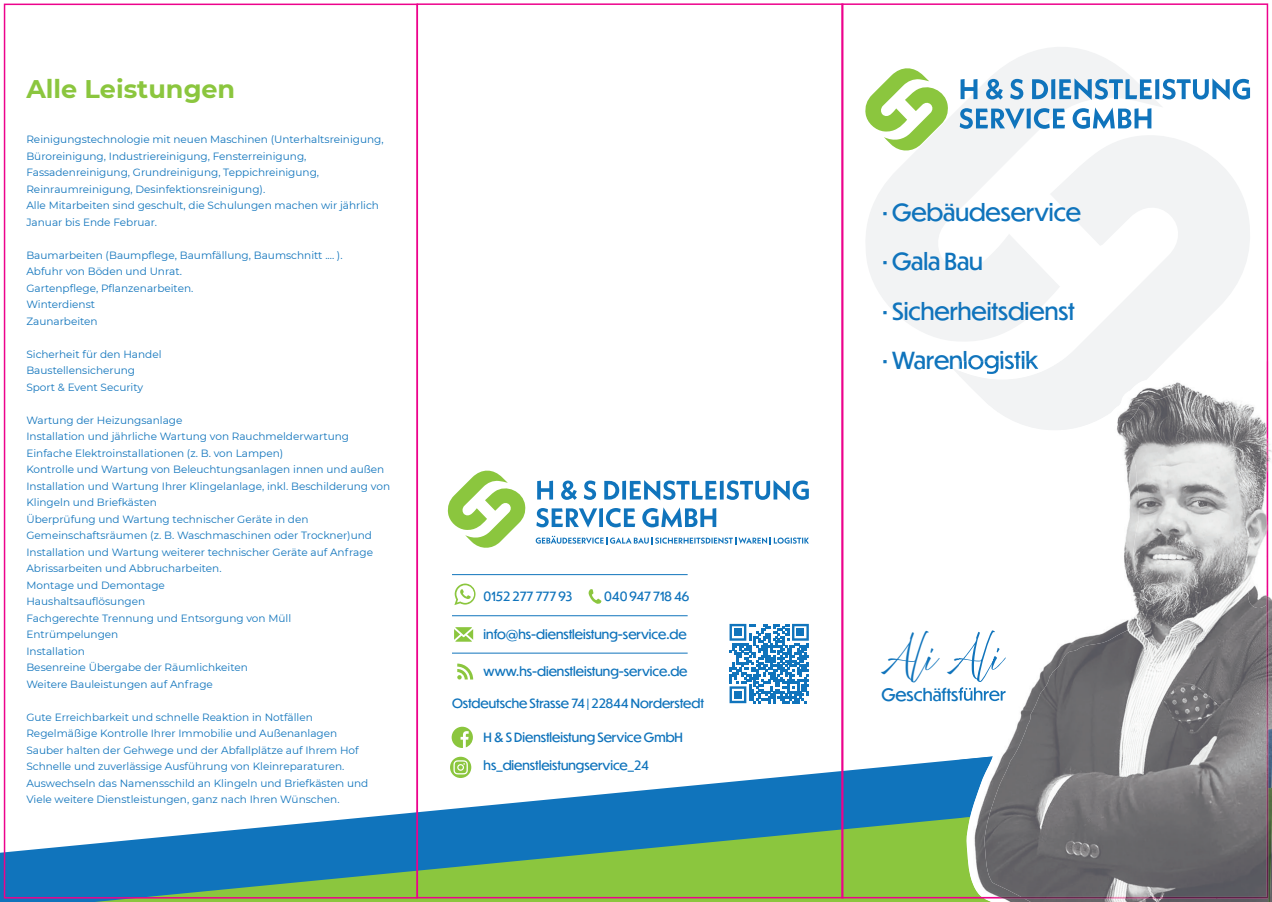
<style>
.page{position:relative;width:1272px;height:902px;background:#fff}
.page>*{position:absolute;margin:0;border:0;box-sizing:border-box;transform-origin:0 0}
.t1{font:29.85px "Abovethe Beyond Script";color:#1074bc}
.t2{font:700 25.5px "Montserrat";color:#8bc63e}
.t3{font:23.1px "Dunbar Tall";color:#1074bc}
.t4{font:16.8px "Dunbar Tall";color:#1074bc}
.t5{font:12.6px "Dunbar Tall";color:#1074bc}
.t6{font:10.5px/16.5px "Montserrat";color:#1074bc}
</style>
<div class="page">
<svg style="left:0;top:729px;width:840px;height:172px"></svg>
<svg style="left:95px;top:787px;width:864px;height:114px"></svg>
<svg style="left:454px;top:583px;width:21px;height:22px"></svg>
<hr style="left:452px;top:615px;width:235px;height:1px;background:#1074bc">
<hr style="left:452px;top:574px;width:235px;height:1px;background:#1074bc">
<hr style="left:452px;top:652px;width:235px;height:1px;background:#1074bc">
<svg style="left:454px;top:627px;width:19px;height:14px"></svg>
<svg style="left:457px;top:663px;width:16px;height:16px"></svg>
<svg style="left:588px;top:589px;width:13px;height:15px"></svg>
<svg style="left:729px;top:623px;width:79px;height:80px"></svg>
<div style="left:734px;top:628px;width:7px;height:8px;background:#1074bc"></div>
<div style="left:796px;top:628px;width:8px;height:8px;background:#1074bc"></div>
<div style="left:734px;top:691px;width:7px;height:7px;background:#1074bc"></div>
<svg style="left:537px;top:480px;width:16px;height:19px"></svg>
<svg style="left:561px;top:480px;width:16px;height:20px"></svg>
<svg style="left:584px;top:480px;width:12px;height:20px"></svg>
<svg style="left:604px;top:480px;width:204px;height:20px"></svg>
<svg style="left:536px;top:508px;width:99px;height:19px"></svg>
<svg style="left:642px;top:507px;width:74px;height:20px"></svg>
<svg style="left:535px;top:535px;width:274px;height:9px"></svg>
<svg style="left:447px;top:470px;width:79px;height:78px"></svg>
<svg style="left:841px;top:3px;width:427px;height:895px"></svg>
<img style="left:1268px;top:361px;width:3px;height:368px">
<img style="left:1268px;top:729px;width:3px;height:58px">
<img style="left:959px;top:787px;width:312px;height:114px">
<img style="left:1030px;top:898px;width:238px;height:3px">
<img style="left:983px;top:898px;width:47px;height:3px">
<img style="left:959px;top:361px;width:257px;height:398px">
<img style="left:959px;top:756px;width:7px;height:61px">
<img style="left:959px;top:817px;width:22px;height:79px">
<img style="left:959px;top:361px;width:205px;height:69px">
<img style="left:959px;top:687px;width:7px;height:14px">
<img style="left:959px;top:630px;width:7px;height:52px">
<img style="left:959px;top:361px;width:79px;height:10px">
<img style="left:959px;top:371px;width:79px;height:3px">
<img style="left:966px;top:374px;width:211px;height:517px">
<img style="left:1216px;top:361px;width:52px;height:537px">
<img style="left:959px;top:896px;width:258px;height:2px">
<svg style="left:451px;top:726px;width:22px;height:22px"></svg>
<svg style="left:450px;top:756px;width:21px;height:22px"></svg>
<h2 class="t2" style="left:26px;top:71px;width:210px">Alle Leistungen</h2>
<p class="t6" style="left:26px;top:131px;width:359px">Reinigungstechnologie mit neuen Maschinen (Unterhaltsreinigung, Büroreinigung, Industriereinigung, Fensterreinigung, Fassadenreinigung, Grundreinigung, Teppichreinigung, Reinraumreinigung, Desinfektionsreinigung).<br>Alle Mitarbeiten sind geschult, die Schulungen machen wir jährlich Januar bis Ende Februar.</p>
<p class="t6" style="left:26px;top:246px;width:318px">Baumarbeiten (Baumpflege, Baumfällung, Baumschnitt .... ).<br>Abfuhr von Böden und Unrat.<br>Gartenpflege, Pflanzenarbeiten.<br>Winterdienst<br>Zaunarbeiten</p>
<p class="t6" style="left:26px;top:345px;width:137px">Sicherheit für den Handel<br>Baustellensicherung<br>Sport &amp; Event Security</p>
<p class="t6" style="left:26px;top:411px;width:365px">Wartung der Heizungsanlage<br>Installation und jährliche Wartung von Rauchmelderwartung Einfache Elektroinstallationen (z. B. von Lampen)<br>Kontrolle und Wartung von Beleuchtungsanlagen innen und außen Installation und Wartung Ihrer Klingelanlage, inkl. Beschilderung von Klingeln und Briefkästen<br>Überprüfung und Wartung technischer Geräte in den Gemeinschaftsräumen (z. B. Waschmaschinen oder Trockner)und Installation und Wartung weiterer technischer Geräte auf Anfrage Abrissarbeiten und Abbrucharbeiten.<br>Montage und Demontage<br>Haushaltsauflösungen<br>Fachgerechte Trennung und Entsorgung von Müll<br>Entrümpelungen<br>Installation<br>Besenreine Übergabe der Räumlichkeiten<br>Weitere Bauleistungen auf Anfrage</p>
<p class="t6" style="left:26px;top:708px;width:343px">Gute Erreichbarkeit und schnelle Reaktion in Notfällen Regelmäßige Kontrolle Ihrer Immobilie und Außenanlagen Sauber halten der Gehwege und der Abfallplätze auf Ihrem Hof Schnelle und zuverlässige Ausführung von Kleinreparaturen.<br>Auswechseln das Namensschild an Klingeln und Briefkästen und Viele weitere Dienstleistungen, ganz nach Ihren Wünschen.</p>
<p class="t5" style="left:483px;top:587px;width:90px">0152 277 777 93</p>
<p class="t5" style="left:604px;top:587px;width:87px">040 947 718 46</p>
<p class="t5" style="left:483px;top:624px;width:204px">info@hs-dienstleistung-service.de</p>
<p class="t5" style="left:483px;top:661px;width:205px">www.hs-dienstleistung-service.de</p>
<p class="t5" style="left:452px;top:694px;width:253px">Ostdeutsche Strasse 74 | 22844 Norderstedt</p>
<p class="t5" style="left:483px;top:727px;width:201px">H &amp; S Dienstleistung Service GmbH</p>
<p class="t5" style="left:483px;top:756px;width:167px">hs_dienstleistungservice_24</p>
<h3 class="t3" style="left:882px;top:196px;width:200px">• Gebäudeservice</h3>
<h3 class="t3" style="left:882px;top:245px;width:102px">• Gala Bau</h3>
<h3 class="t3" style="left:882px;top:294px;width:194px">• Sicherheitsdienst</h3>
<h3 class="t3" style="left:882px;top:343px;width:158px">• Warenlogistik</h3>
<h1 class="t1" style="left:881px;top:639px;width:121px">Ali Ali</h1>
<h3 class="t4" style="left:881px;top:682px;width:126px">Geschäftsführer</h3>
</div>
